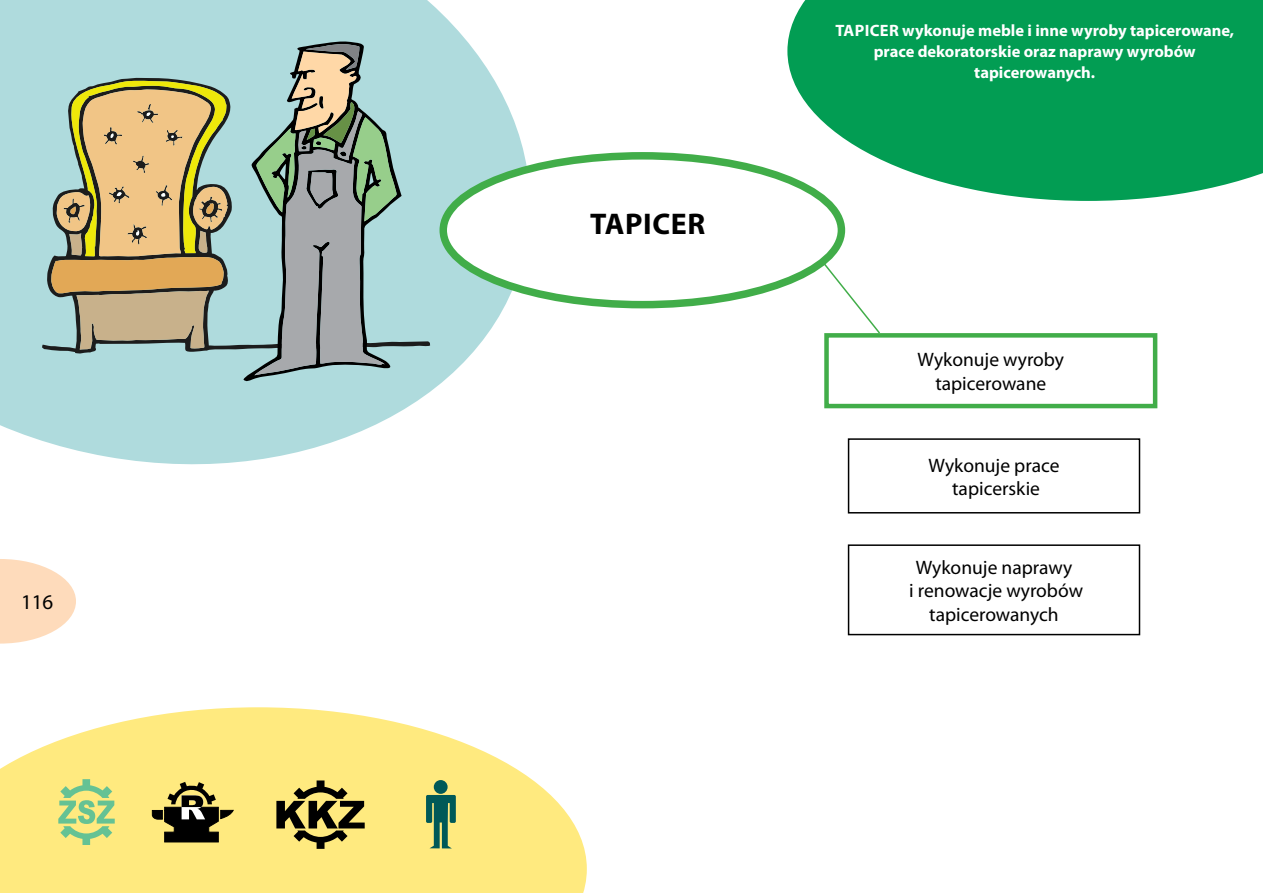
<style>
.page{position:relative;width:1263px;height:893px;background:#fff}
.page>*{position:absolute;margin:0;border:0;box-sizing:border-box;transform-origin:0 0}
.t1{font:700 30px "Myriad Pro";letter-spacing:.02em;color:#000}
.t2{font:21px "Myriad Pro";color:#000}
.t3{font:19.5px/23.4px "Myriad Pro";color:#000;text-align:center}
.t4{font:700 16.5px/21px "Myriad Pro";color:#fff;text-align:center}
</style>
<div class="page">
<svg style="left:0;top:0;width:554px;height:465px;fill:#afdbdd"></svg>
<svg style="left:787px;top:0;width:476px;height:201px;fill:#029d53"></svg>
<svg style="left:0;top:707px;width:587px;height:186px;fill:#ffea7f"></svg>
<svg style="left:0;top:559px;width:76px;height:85px"></svg>
<svg style="left:800px;top:235px;width:80px;height:98px"></svg>
<div style="left:443px;top:156px;width:398px;height:149px;background:#fff;border-radius:50%"></div>
<div style="left:439px;top:152px;width:406px;height:156px;border:8px solid #41ad49;border-radius:50%"></div>
<div style="left:848px;top:438px;width:292px;height:75px;border:2px solid #000"></div>
<div style="left:824px;top:333px;width:333px;height:75px;border:4px solid #41ad49"></div>
<div style="left:848px;top:544px;width:292px;height:91px;border:2px solid #000"></div>
<div style="left:42px;top:78px;width:388px;height:276px;background:#afdbdd"></div>
<svg style="left:51px;top:81px;width:177px;height:269px"></svg>
<div style="left:243px;top:42px;width:159px;height:339px;background:#afdbdd"></div>
<svg style="left:254px;top:44px;width:143px;height:331px"></svg>
<svg style="left:276px;top:780px;width:89px;height:69px"></svg>
<svg style="left:58px;top:779px;width:57px;height:66px"></svg>
<svg style="left:426px;top:780px;width:30px;height:68px"></svg>
<svg style="left:152px;top:782px;width:81px;height:60px"></svg>
<p class="t2" style="left:21px;top:589px;width:34px">116</p>
<p class="t1" style="left:590px;top:204px;width:117px">Tapicer</p>
<p class="t4" style="left:835px;top:20px;width:400px">Tapicer wykonuje meble i inne wyroby tapicerowane, prace dekoratorskie oraz naprawy wyrobów tapicerowanych.</p>
<p class="t3" style="left:917px;top:348px;width:148px">Wykonuje wyroby tapicerowane</p>
<p class="t3" style="left:929px;top:453px;width:132px">Wykonuje prace tapicerskie</p>
<p class="t3" style="left:909px;top:555px;width:175px">Wykonuje naprawy<br>i renowacje wyrobów tapicerowanych</p>
</div>
